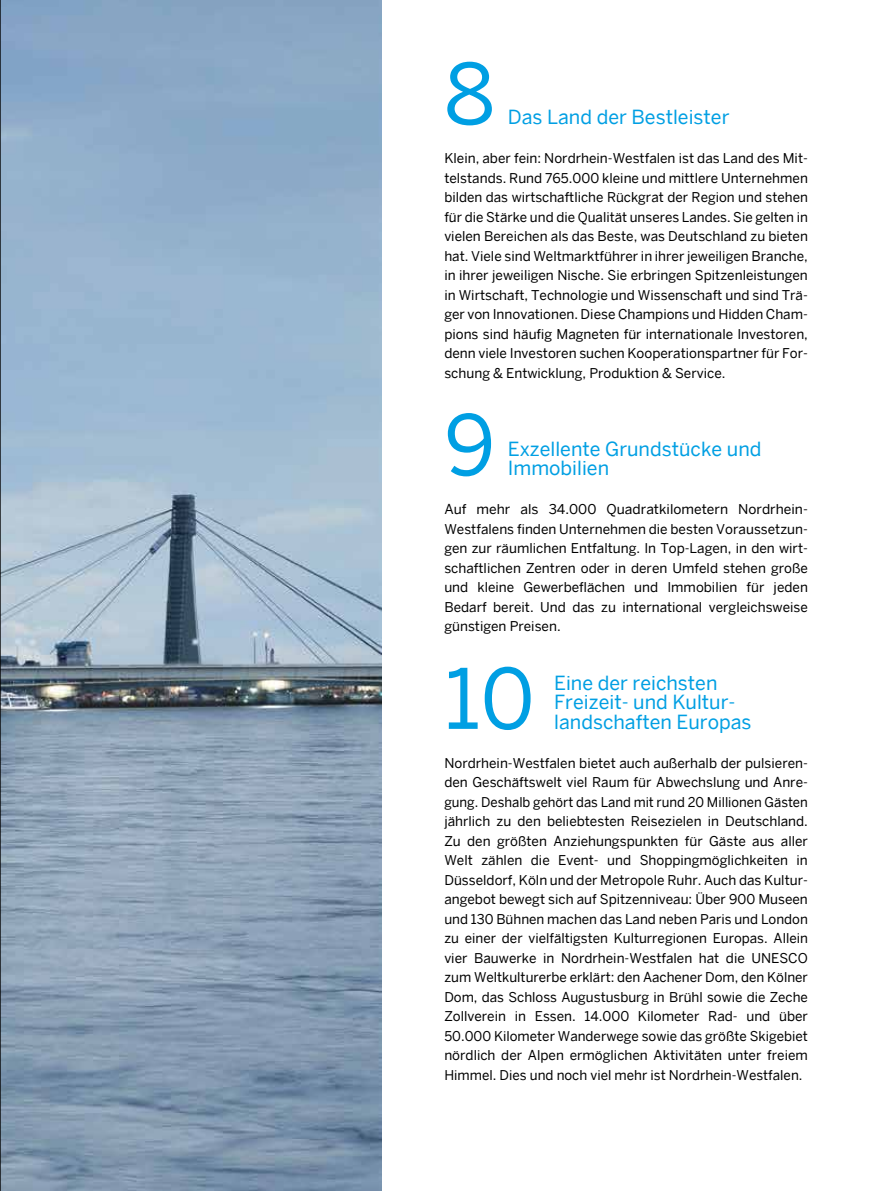
<style>
.page{position:relative;width:893px;height:1191px;background:#fff}
.page>*{position:absolute;margin:0;border:0;box-sizing:border-box;transform-origin:0 0}
.t1{font:82.5px "Benton Sans";color:#009fe3}
.t2{font:19.5px/19.5px "Benton Sans";color:#009fe3}
.t3{font:13.5px/19.5px "Benton Sans";color:#000;text-align:justify}
</style>
<div class="page">
<img style="left:1px;top:0;width:380px;height:1191px">
<hr style="left:0;top:0;width:1px;height:1191px;background:#000">
<h1 class="t1" style="left:444px;top:45px;width:52px">8</h1>
<h2 class="t2" style="left:508px;top:107px;width:223px">Das Land der Bestleister</h2>
<p class="t3" style="left:444px;top:148px;width:365px">Klein, aber fein: Nordrhein-Westfalen ist das Land des Mit&shy;telstands. Rund 765.000 kleine und mittlere Unternehmen bilden das wirtschaftliche Rückgrat der Region und stehen für die Stärke und die Qualität unseres Landes. Sie gelten in vielen Bereichen als das Beste, was Deutschland zu bieten hat. Viele sind Weltmarktführer in ihrer jeweiligen Branche, in ihrer jeweiligen Nische. Sie erbringen Spitzenleistungen in Wirtschaft, Technologie und Wissenschaft und sind Trä&shy;ger von Innovationen. Diese Champions und Hidden Cham&shy;pions sind häufig Magneten für internationale Investoren, denn viele Investoren suchen Kooperationspartner für For&shy;schung &amp; Entwicklung, Produktion &amp; Service.</p>
<h1 class="t1" style="left:444px;top:396px;width:53px">9</h1>
<h2 class="t2" style="left:508px;top:438px;width:255px">Exzellente Grundstücke und<br>Immobilien</h2>
<p class="t3" style="left:444px;top:499px;width:365px">Auf mehr als 34.000 Quadratkilometern Nordrhein-Westfalens finden Unternehmen die besten Voraussetzun&shy;gen zur räumlichen Entfaltung. In Top-Lagen, in den wirt&shy;schaftlichen Zentren oder in deren Umfeld stehen große und kleine Gewerbeflächen und Immobilien für jeden Bedarf bereit. Und das zu international vergleichsweise günstigen Preisen.</p>
<h1 class="t1" style="left:444px;top:650px;width:92px">10</h1>
<h2 class="t2" style="left:554px;top:672px;width:199px">Eine der reichsten<br>Freizeit- und Kultur&shy;landschaften Europas</h2>
<p class="t3" style="left:444px;top:753px;width:365px">Nordrhein-Westfalen bietet auch außerhalb der pulsieren&shy;den Geschäftswelt viel Raum für Abwechslung und Anre&shy;gung. Deshalb gehört das Land mit rund 20 Millionen Gästen jährlich zu den beliebtesten Reisezielen in Deutschland.<br>Zu den größten Anziehungspunkten für Gäste aus aller Welt zählen die Event- und Shoppingmöglichkeiten in Düsseldorf, Köln und der Metropole Ruhr. Auch das Kultur&shy;angebot bewegt sich auf Spitzenniveau: Über 900 Museen und 130 Bühnen machen das Land neben Paris und London zu einer der vielfältigsten Kulturregionen Europas. Allein vier Bauwerke in Nordrhein-Westfalen hat die UNESCO zum Weltkulturerbe erklärt: den Aachener Dom, den Kölner Dom, das Schloss Augustusburg in Brühl sowie die Zeche Zollverein in Essen. 14.000 Kilometer Rad- und über 50.000 Kilometer Wanderwege sowie das größte Skigebiet nördlich der Alpen ermöglichen Aktivitäten unter freiem Himmel. Dies und noch viel mehr ist Nordrhein-Westfalen.</p>
</div>
